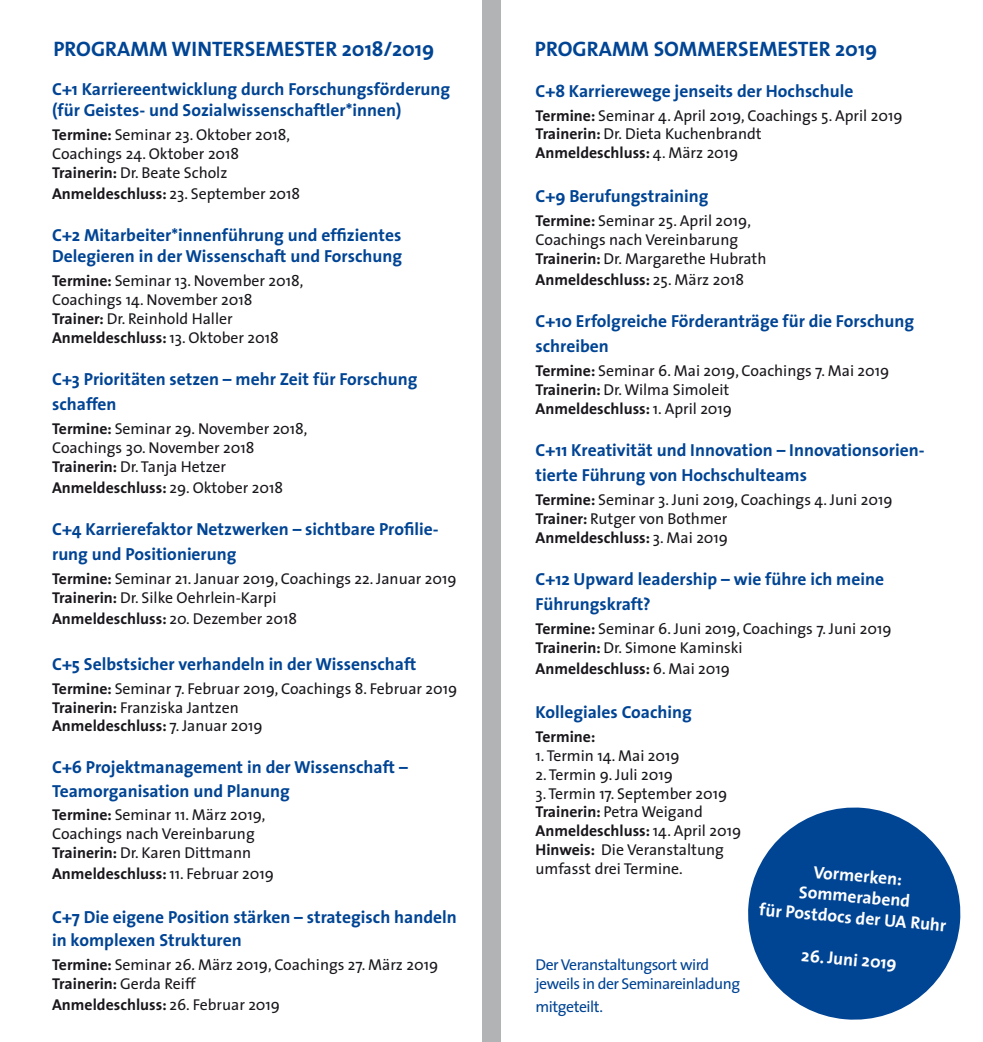
<style>
.page{position:relative;width:983px;height:1042px;background:#fff}
.page>*{position:absolute;margin:0;border:0;box-sizing:border-box;transform-origin:0 0}
.t1{font:700 21px "The Sans";color:#004494}
.t2{font:700 17.5px/25.2px "The Sans";color:#004494}
.t3{font:700 17.5px/21px "The Sans";color:#fff;text-align:center}
.t4{font:15.75px/18.9px "The Sans";color:#1a171c}
.t5{font:700 15.75px "The Sans";color:#1a171c}
.t6{font:15.75px/18.9px "The Sans";letter-spacing:-.03em;color:#004494}
.s1{font-weight:700}
.s2{font-weight:400}
</style>
<div class="page">
<div style="left:482px;top:0;width:18px;height:1042px;background:#b1b3b4"></div>
<svg style="left:748px;top:807px;width:213px;height:213px;fill:#004494"></svg>
<h1 class="t1" style="left:53px;top:31px;width:382px">PROGRAMM WINTERSEMESTER 2018/2019</h1>
<h1 class="t1" style="left:534px;top:31px;width:344px">PROGRAMM SOMMERSEMESTER 2019</h1>
<p class="t2" style="left:535px;top:78px;width:319px">C+8 Karrierewege jenseits der Hochschule</p>
<p class="t4" style="left:535px;top:105px;width:368px"><span class="s1">Termine:</span> Seminar 4. April 2019, Coachings 5. April 2019<br><span class="s1">Trainerin:</span> Dr. Dieta Kuchenbrandt<br><span class="s1">Anmeldeschluss:</span> 4. März 2019</p>
<p class="t2" style="left:535px;top:183px;width:174px">C+9 Berufungstraining</p>
<p class="t4" style="left:535px;top:211px;width:232px"><span class="s1">Termine:</span> Seminar 25. April 2019,<br>Coachings nach Vereinbarung<br><span class="s1">Trainerin:</span> Dr. Margarethe Hubrath</p>
<p class="t5" style="left:535px;top:266px;width:210px">Anmeldeschluss: <span class="s2">25. März 2018</span></p>
<p class="t2" style="left:535px;top:308px;width:380px">C+10 Erfolgreiche Förderanträge für die Forschung schreiben</p>
<p class="t4" style="left:535px;top:361px;width:355px"><span class="s1">Termine:</span> Seminar 6. Mai 2019, Coachings 7. Mai 2019<br><span class="s1">Trainerin:</span> Dr. Wilma Simoleit<br><span class="s1">Anmeldeschluss:</span> 1. April 2019</p>
<p class="t2" style="left:535px;top:437px;width:390px">C+11 Kreativität und Innovation – Innovationsorien&shy;tierte Führung von Hochschulteams</p>
<p class="t4" style="left:535px;top:490px;width:358px"><span class="s1">Termine:</span> Seminar 3. Juni 2019, Coachings 4. Juni 2019<br><span class="s1">Trainer:</span> Rutger von Bothmer<br><span class="s1">Anmeldeschluss:</span> 3. Mai 2019</p>
<p class="t2" style="left:535px;top:566px;width:350px">C+12 Upward leadership – wie führe ich meine<br>Führungskraft?</p>
<p class="t4" style="left:535px;top:619px;width:357px"><span class="s1">Termine:</span> Seminar 6. Juni 2019, Coachings 7. Juni 2019<br><span class="s1">Trainerin:</span> Dr. Simone Kaminski</p>
<p class="t5" style="left:535px;top:655px;width:196px">Anmeldeschluss: <span class="s2">6. Mai 2019</span></p>
<p class="t2" style="left:535px;top:699px;width:158px">Kollegiales Coaching</p>
<p class="t5" style="left:535px;top:723px;width:61px">Termine:</p>
<p class="t4" style="left:535px;top:745px;width:146px">1. Termin 14. Mai 2019</p>
<p class="t4" style="left:535px;top:764px;width:139px">2. Termin 9. Juli 2019</p>
<p class="t4" style="left:535px;top:783px;width:207px">3. Termin 17. September 2019<br><span class="s1">Trainerin:</span> Petra Weigand<br><span class="s1">Anmeldeschluss:</span> 14. April 2019<br><span class="s1">Hinweis:</span> Die Veranstaltung umfasst drei Termine.</p>
<p class="t2" style="left:52px;top:78px;width:399px;line-height:21px">C+1 Karriereentwicklung durch Forschungsförderung (für Geistes- und Sozialwissenschaftler*innen)</p>
<p class="t4" style="left:52px;top:125px;width:239px"><span class="s1">Termine:</span> Seminar 23. Oktober 2018,<br>Coachings 24. Oktober 2018<br><span class="s1">Trainerin:</span> Dr. Beate Scholz</p>
<p class="t4" style="left:52px;top:184px;width:249px"><span class="s1">Anmeldeschluss:</span> 23. September 2018</p>
<p class="t2" style="left:52px;top:224px;width:351px;line-height:21px">C+2 Mitarbeiter*innenführung und effizientes<br>Delegieren in der Wissenschaft und Forschung</p>
<p class="t4" style="left:52px;top:271px;width:253px"><span class="s1">Termine:</span> Seminar 13. November 2018,<br>Coachings 14. November 2018<br><span class="s1">Trainer:</span> Dr. Reinhold Haller<br><span class="s1">Anmeldeschluss:</span> 13. Oktober 2018</p>
<p class="t2" style="left:52px;top:366px;width:367px">C+3 Prioritäten setzen – mehr Zeit für Forschung schaffen</p>
<p class="t4" style="left:52px;top:418px;width:257px"><span class="s1">Termine:</span> Seminar 29. November 2018,<br>Coachings 30. November 2018<br><span class="s1">Trainerin:</span> Dr. Tanja Hetzer</p>
<p class="t5" style="left:52px;top:474px;width:232px">Anmeldeschluss: <span class="s2">29. Oktober 2018</span></p>
<p class="t2" style="left:52px;top:515px;width:388px">C+4 Karrierefaktor Netzwerken – sichtbare Profilie&shy;rung und Positionierung</p>
<p class="t4" style="left:52px;top:568px;width:406px"><span class="s1">Termine:</span> Seminar 21. Januar 2019, Coachings 22. Januar 2019<br><span class="s1">Trainerin:</span> Dr. Silke Oehrlein-Karpi</p>
<p class="t5" style="left:52px;top:605px;width:246px">Anmeldeschluss: <span class="s2">20. Dezember 2018</span></p>
<p class="t2" style="left:52px;top:651px;width:365px">C+5 Selbstsicher verhandeln in der Wissenschaft</p>
<p class="t4" style="left:52px;top:678px;width:406px"><span class="s1">Termine:</span> Seminar 7. Februar 2019, Coachings 8. Februar 2019<br><span class="s1">Trainerin:</span> Franziska Jantzen<br><span class="s1">Anmeldeschluss:</span> 7. Januar 2019</p>
<p class="t2" style="left:52px;top:755px;width:357px;line-height:23.1px">C+6 Projektmanagement in der Wissenschaft –<br>Teamorganisation und Planung</p>
<p class="t4" style="left:52px;top:805px;width:215px"><span class="s1">Termine:</span> Seminar 11. März 2019,<br>Coachings nach Vereinbarung<br><span class="s1">Trainerin:</span> Dr. Karen Dittmann</p>
<p class="t5" style="left:52px;top:860px;width:223px">Anmeldeschluss: <span class="s2">11. Februar 2019</span></p>
<p class="t2" style="left:52px;top:905px;width:406px;line-height:23.1px">C+7 Die eigene Position stärken – strategisch handeln in komplexen Strukturen</p>
<p class="t4" style="left:52px;top:955px;width:387px"><span class="s1">Termine:</span> Seminar 26. März 2019, Coachings 27. März 2019<br><span class="s1">Trainerin:</span> Gerda Reiff</p>
<p class="t5" style="left:52px;top:991px;width:229px">Anmeldeschluss: <span class="s2">26. Februar 2019</span></p>
<p class="t3" style="left:763px;top:856px;width:189px;rotate:5deg">Vormerken:<br>Sommerabend<br>für Postdocs der UA Ruhr</p>
<p class="t3" style="left:802px;top:944px;width:97px;rotate:5deg">26. Juni 2019</p>
<p class="t6" style="left:535px;top:954px;width:206px">Der Veranstaltungsort wird jeweils in der Seminareinladung</p>
<p class="t6" style="left:535px;top:996px;width:69px">mitgeteilt.</p>
</div>
